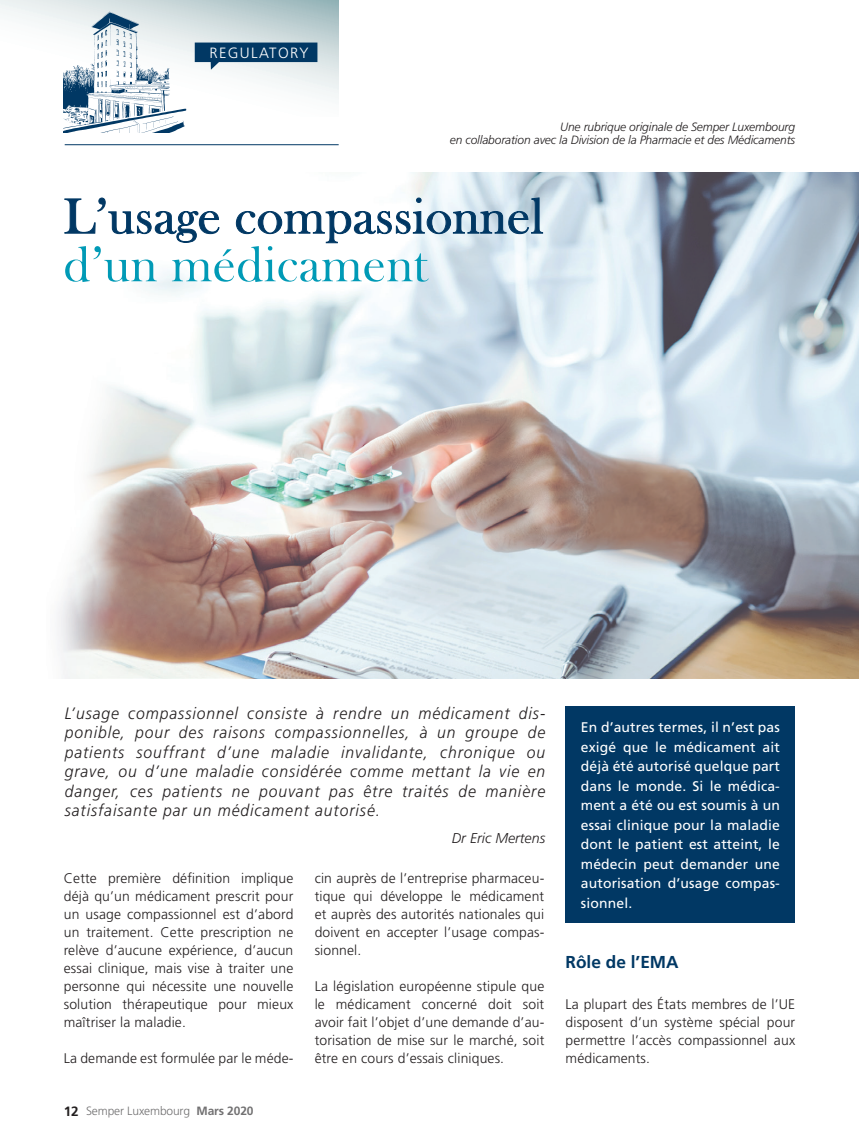
<style>
.page{position:relative;width:859px;height:1136px;background:#fff}
.page>*{position:absolute;margin:0;border:0;box-sizing:border-box;transform-origin:0 0}
.t1{font:51.3px "Bask Old Face";letter-spacing:.01em;color:#013864}
.t2{font:51.3px "Bask Old Face";letter-spacing:.01em;color:#009ab6}
.t3{font:700 17.25px "Frutiger";color:#013864}
.t4{font:italic 300 16.5px/19.5px "Frutiger";letter-spacing:.06em;color:#231f20;text-align:justify;scale:.95 1}
.t5{font:300 14.85px "Frutiger";letter-spacing:.09em;color:#fff}
.t6{font:italic 300 14.25px "Frutiger";color:#231f20}
.t7{font:300 13.95px/18px "Frutiger";letter-spacing:.01em;color:#231f20;text-align:justify}
.t8{font:13.95px/19.5px "Frutiger";letter-spacing:.01em;color:#fff;text-align:justify}
.t9{font:italic 300 12px "Frutiger";letter-spacing:-.01em;color:#231f20}
.t10{font:300 12px "Frutiger";letter-spacing:-.01em;color:#727172}
.s1{font-weight:700;font-size:13.5px;color:#231f20}
.s2{font-weight:700}
</style>
<div class="page">
<img style="left:58px;top:173px;width:801px;height:505px">
<svg style="left:0;top:0;width:339px;height:113px"></svg>
<hr style="left:65px;top:144px;width:274px;height:1px;background:#013864">
<img style="left:64px;top:11px;width:126px;height:122px">
<svg style="left:195px;top:43px;width:122px;height:27px;background:#436c8c"></svg>
<svg style="left:64px;top:197px;width:156px;height:46px"></svg>
<svg style="left:235px;top:197px;width:309px;height:47px"></svg>
<div style="left:566px;top:706px;width:229px;height:216px;background:#013864"></div>
<p class="t5" style="left:209px;top:44px;width:101px">REGULATORY</p>
<p class="t9" style="left:560px;top:119px;width:237px">Une rubrique originale de Semper Luxembourg</p>
<p class="t9" style="left:450px;top:133px;width:347px">en collaboration avec la Division de la Pharmacie et des Médicaments</p>
<p class="t1" style="left:64px;top:188px;width:481px">L’usage compassionnel</p>
<p class="t2" style="left:64px;top:236px;width:365px">d’un médicament</p>
<p class="t4" style="left:65px;top:703px;width:507px">L’usage compassionnel consiste à rendre un médicament dis&shy;ponible, pour des raisons compassionnelles, à un groupe de patients souffrant d’une maladie invalidante, chronique ou grave, ou d’une maladie considérée comme mettant la vie en danger, ces patients ne pouvant pas être traités de manière satisfaisante par un médicament autorisé.</p>
<p class="t6" style="left:452px;top:830px;width:95px">Dr Eric Mertens</p>
<p class="t7" style="left:64px;top:868px;width:231px">Cette première définition implique déjà qu’un médicament prescrit pour un usage compassionnel est d’abord un traitement. Cette prescription ne relève d’aucune expérience, d’aucun essai clinique, mais vise à traiter une personne qui nécessite une nouvelle solution thérapeutique pour mieux maîtriser la maladie.</p>
<p class="t7" style="left:64px;top:1048px;width:231px">La demande est formulée par le méde-</p>
<p class="t10" style="left:64px;top:1104px;width:191px"><span class="s1">12</span> Semper Luxembourg <span class="s2">Mars 2020</span></p>
<p class="t7" style="left:315px;top:868px;width:231px">cin auprès de l’entreprise pharmaceu&shy;tique qui développe le médicament et auprès des autorités nationales qui doivent en accepter l’usage compas&shy;sionnel.</p>
<p class="t7" style="left:315px;top:976px;width:231px">La législation européenne stipule que le médicament concerné doit soit avoir fait l’objet d’une demande d’au&shy;torisation de mise sur le marché, soit être en cours d’essais cliniques.</p>
<p class="t8" style="left:581px;top:717px;width:201px">En d’autres termes, il n’est pas exigé que le médicament ait déjà été autorisé quelque part dans le monde. Si le médica&shy;ment a été ou est soumis à un essai clinique pour la maladie dont le patient est atteint, le médecin peut demander une autorisation d’usage compas&shy;sionnel.</p>
<p class="t3" style="left:566px;top:951px;width:115px">Rôle de l’EMA</p>
<p class="t7" style="left:566px;top:994px;width:231px">La plupart des États membres de l’UE disposent d’un système spécial pour permettre l’accès compassionnel aux médicaments.</p>
</div>
